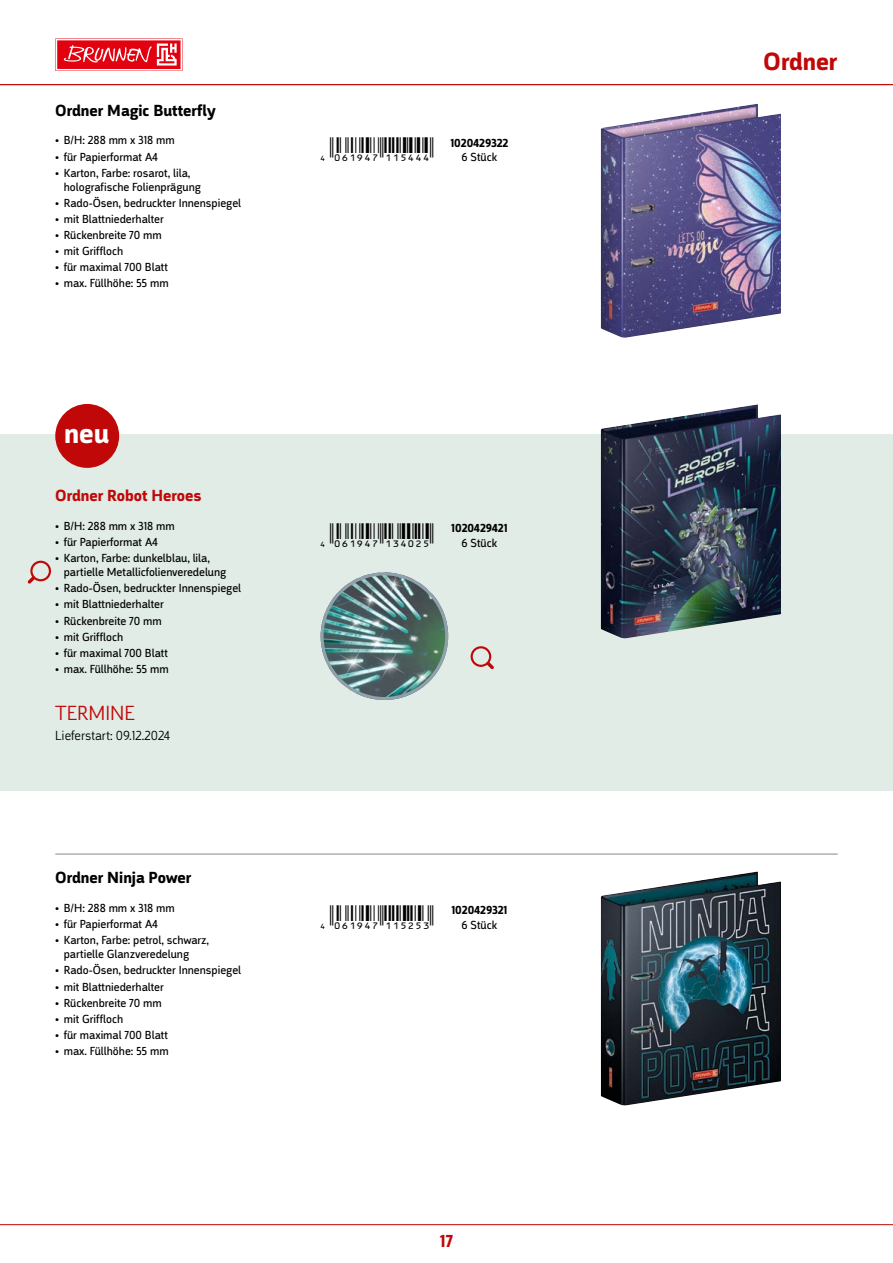
<style>
.page{position:relative;width:893px;height:1263px;background:#fff}
.page>*{position:absolute;margin:0;border:0;box-sizing:border-box;transform-origin:0 0}
.t1{font:700 28.95px "Argumentum";color:#fff}
.t2{font:700 25.5px "Argumentum";color:#c00808}
.t3{font:300 21px "Argumentum";color:#c00808}
.t4{font:18px "ID Automation UPCEANXXS";color:#000}
.t5{font:700 18px "Argumentum";color:#c00808}
.t6{font:700 16.5px "Argumentum";color:#000}
.t7{font:700 16.5px "Argumentum";color:#c00808}
.t8{font:300 13.5px "Argumentum";color:#000}
.t9{font:12px/14px "Argumentum";color:#000}
</style>
<div class="page">
<div style="left:0;top:434px;width:893px;height:357px;background:#e0ece5"></div>
<img style="left:601px;top:104px;width:180px;height:234px">
<div style="left:55px;top:404px;width:64px;height:64px;background:#c00808;border-radius:50%"></div>
<img style="left:601px;top:404px;width:180px;height:234px">
<hr style="left:55px;top:854px;width:783px;height:1px;background:#878786">
<img style="left:601px;top:871px;width:180px;height:234px">
<img style="left:321px;top:572px;width:127px;height:128px;border-radius:64px">
<div style="left:321px;top:572px;width:127px;height:128px;border:3px solid #90a1ac;border-radius:50%"></div>
<svg style="left:28px;top:561px;width:23px;height:23px"></svg>
<svg style="left:471px;top:646px;width:23px;height:23px"></svg>
<div style="left:55px;top:38px;width:127px;height:33px;background:#f18b92"></div>
<div style="left:56px;top:39px;width:126px;height:32px;background:#fff"></div>
<div style="left:57px;top:40px;width:124px;height:29px;background:#e3000f"></div>
<svg style="left:64px;top:44px;width:113px;height:22px"></svg>
<hr style="left:0;top:1224px;width:893px;height:1px;background:#c00808">
<hr style="left:0;top:84px;width:893px;height:1px;background:#c00808">
<h3 class="t6" style="left:55px;top:100px;width:162px">Ordner Magic Butterfly</h3>
<p class="t9" style="left:55px;top:134px;width:121px">• B/H: 288 mm x 318 mm</p>
<p class="t9" style="left:55px;top:150px;width:104px">• für Papierformat A4</p>
<p class="t9" style="left:64px;top:166px;width:139px;text-indent:-9px">• Karton, Farbe: rosarot, lila, holografische Folienprägung</p>
<p class="t9" style="left:55px;top:196px;width:187px">• Rado-Ösen, bedruckter Innenspiegel</p>
<p class="t9" style="left:55px;top:212px;width:110px">• mit Blattniederhalter</p>
<p class="t9" style="left:55px;top:228px;width:108px">• Rückenbreite 70 mm</p>
<p class="t9" style="left:55px;top:244px;width:69px">• mit Griffloch</p>
<p class="t9" style="left:55px;top:260px;width:114px">• für maximal 700 Blatt</p>
<p class="t9" style="left:55px;top:276px;width:115px">• max. Füllhöhe: 55 mm</p>
<h1 class="t1" style="left:64px;top:416px;width:46px">neu</h1>
<h3 class="t7" style="left:55px;top:486px;width:148px">Ordner Robot Heroes</h3>
<p class="t9" style="left:55px;top:519px;width:121px">• B/H: 288 mm x 318 mm</p>
<p class="t9" style="left:55px;top:535px;width:104px">• für Papierformat A4</p>
<p class="t9" style="left:64px;top:552px;width:164px;text-indent:-9px">• Karton, Farbe: dunkelblau, lila, partielle Metallicfolienveredelung</p>
<p class="t9" style="left:55px;top:582px;width:187px">• Rado-Ösen, bedruckter Innenspiegel</p>
<p class="t9" style="left:55px;top:598px;width:110px">• mit Blattniederhalter</p>
<p class="t9" style="left:55px;top:614px;width:108px">• Rückenbreite 70 mm</p>
<p class="t9" style="left:55px;top:630px;width:69px">• mit Griffloch</p>
<p class="t9" style="left:55px;top:646px;width:114px">• für maximal 700 Blatt</p>
<p class="t9" style="left:55px;top:662px;width:115px">• max. Füllhöhe: 55 mm</p>
<h3 class="t3" style="left:55px;top:700px;width:81px">TERMINE</h3>
<p class="t8" style="left:55px;top:727px;width:116px">Lieferstart: 09.12.2024</p>
<h3 class="t6" style="left:55px;top:868px;width:138px">Ordner Ninja Power</h3>
<p class="t9" style="left:55px;top:901px;width:121px">• B/H: 288 mm x 318 mm</p>
<p class="t9" style="left:55px;top:917px;width:104px">• für Papierformat A4</p>
<p class="t9" style="left:64px;top:934px;width:147px;text-indent:-9px">• Karton, Farbe: petrol, schwarz, partielle Glanzveredelung</p>
<p class="t9" style="left:55px;top:964px;width:187px">• Rado-Ösen, bedruckter Innenspiegel</p>
<p class="t9" style="left:55px;top:980px;width:110px">• mit Blattniederhalter</p>
<p class="t9" style="left:55px;top:996px;width:108px">• Rückenbreite 70 mm</p>
<p class="t9" style="left:55px;top:1012px;width:69px">• mit Griffloch</p>
<p class="t9" style="left:55px;top:1028px;width:114px">• für maximal 700 Blatt</p>
<p class="t9" style="left:55px;top:1044px;width:115px">• max. Füllhöhe: 55 mm</p>
<h3 class="t4" style="left:315px;top:135px;width:195px">Y(0G19EH*LLPOOO( <sup>1020429322</sup></h3>
<p class="t9" style="left:461px;top:150px;width:37px">6 Stück</p>
<h3 class="t4" style="left:315px;top:521px;width:194px">Y(0G19EH*LNOKMP( <sup>1020429421</sup></h3>
<p class="t9" style="left:461px;top:536px;width:37px">6 Stück</p>
<h3 class="t4" style="left:315px;top:903px;width:194px">Y(0G19EH*LLPMPN( <sup>1020429321</sup></h3>
<p class="t9" style="left:461px;top:918px;width:37px">6 Stück</p>
<h3 class="t5" style="left:440px;top:1230px;width:15px">17</h3>
<h2 class="t2" style="left:763px;top:46px;width:76px">Ordner</h2>
</div>
